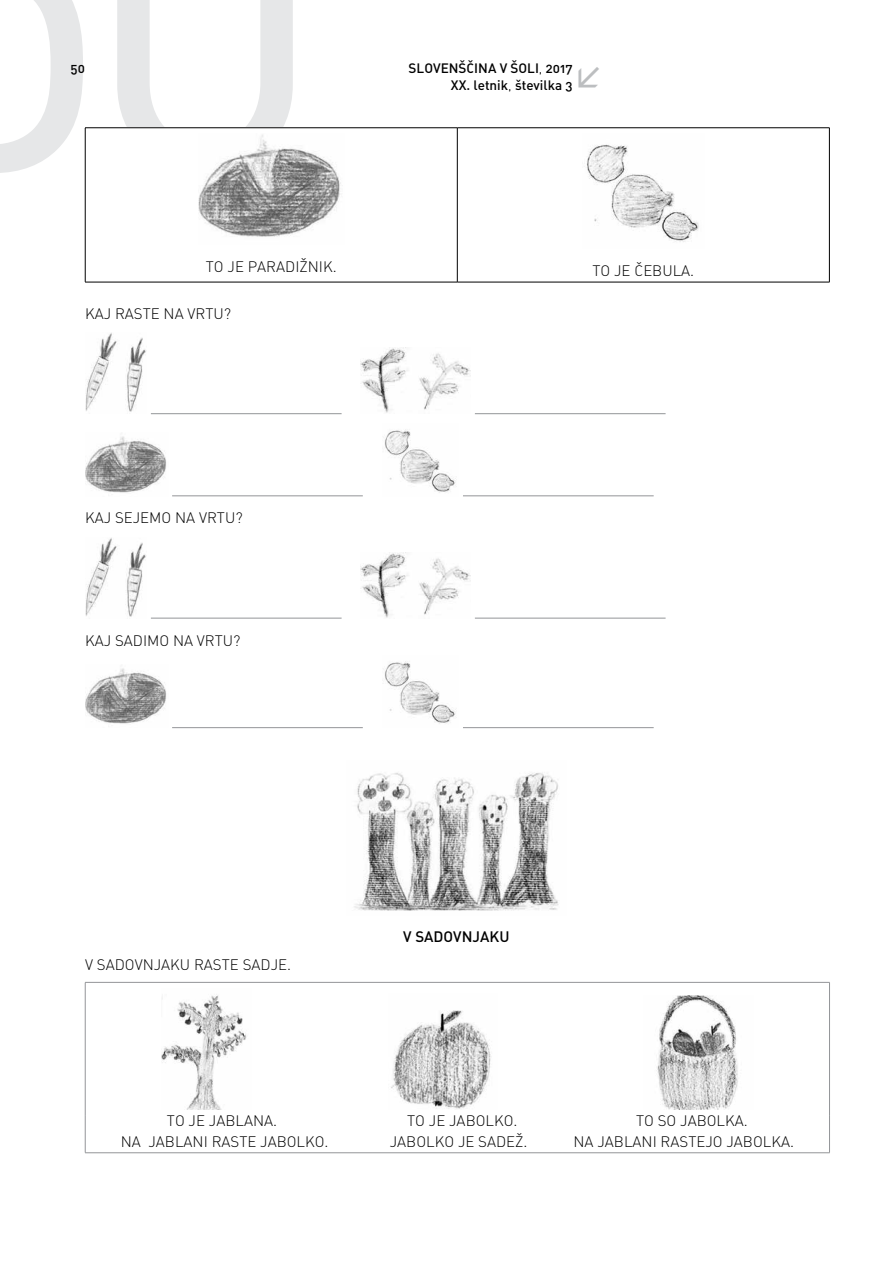
<style>
.page{position:relative;width:893px;height:1263px;background:#fff}
.page>*{position:absolute;margin:0;border:0;box-sizing:border-box;transform-origin:0 0}
.t1{font:450px "DINCE";color:#e6e7e8}
.t2{font:15px "DINCE Light Alternate";color:#000}
.t3{font:15px "DINCE Medium Alternate";color:#000}
.t4{font:13.5px/16.2px "DINCE Medium Alternate";color:#000;text-align:right}
.s1{font-family:"DINCE Light Alternate"}
</style>
<div class="page">
<hr style="left:85px;top:127px;width:372px;height:1px;background:#000">
<hr style="left:85px;top:128px;width:1px;height:154px;background:#000">
<hr style="left:457px;top:127px;width:373px;height:1px;background:#000">
<hr style="left:457px;top:128px;width:1px;height:154px;background:#000">
<hr style="left:829px;top:128px;width:1px;height:154px;background:#000">
<hr style="left:85px;top:282px;width:372px;height:1px;background:#000">
<hr style="left:457px;top:282px;width:373px;height:1px;background:#000">
<img style="left:198px;top:134px;width:143px;height:103px">
<img style="left:587px;top:144px;width:112px;height:98px">
<img style="left:85px;top:333px;width:61px;height:79px">
<hr style="left:151px;top:413px;width:191px;height:1px;background:#939598">
<img style="left:361px;top:348px;width:110px;height:65px">
<hr style="left:475px;top:413px;width:191px;height:1px;background:#939598">
<img style="left:85px;top:436px;width:81px;height:57px">
<hr style="left:172px;top:496px;width:191px;height:1px;background:#939598">
<img style="left:385px;top:429px;width:71px;height:64px">
<hr style="left:463px;top:496px;width:191px;height:1px;background:#939598">
<img style="left:85px;top:538px;width:61px;height:79px">
<hr style="left:151px;top:618px;width:191px;height:1px;background:#939598">
<img style="left:361px;top:552px;width:110px;height:66px">
<hr style="left:475px;top:618px;width:191px;height:1px;background:#939598">
<img style="left:85px;top:668px;width:81px;height:56px">
<hr style="left:172px;top:727px;width:191px;height:1px;background:#939598">
<img style="left:385px;top:661px;width:71px;height:63px">
<hr style="left:463px;top:727px;width:191px;height:1px;background:#939598">
<img style="left:354px;top:773px;width:205px;height:138px">
<hr style="left:85px;top:982px;width:745px;height:1px;background:#939598">
<hr style="left:85px;top:982px;width:1px;height:133px;background:#939598">
<hr style="left:829px;top:982px;width:1px;height:133px;background:#939598">
<hr style="left:85px;top:1115px;width:1px;height:37px;background:#939598">
<hr style="left:829px;top:1115px;width:1px;height:37px;background:#939598">
<hr style="left:85px;top:1152px;width:745px;height:1px;background:#939598">
<img style="left:162px;top:995px;width:85px;height:114px">
<img style="left:391px;top:1010px;width:100px;height:99px">
<img style="left:656px;top:995px;width:82px;height:114px">
<h1 class="t1" style="left:88px;top:-276px;width:236px">0</h1>
<p class="t4" style="left:71px;top:60px;width:16px">50</p>
<p class="t4" style="left:409px;top:60px;width:165px">SLOVENŠČINA V ŠOLI<span class="s1">,</span> 2017<br>XX. letnik<span class="s1">,</span> številka 3</p>
<p class="t2" style="left:206px;top:257px;width:132px">TO JE PARADIŽN IK.</p>
<p class="t2" style="left:592px;top:261px;width:103px">TO JE ČEBULA.</p>
<p class="t2" style="left:85px;top:304px;width:148px">KAJ RASTE NA VRTU?</p>
<p class="t2" style="left:85px;top:509px;width:159px">KAJ SEJE MO NA VRTU?</p>
<p class="t2" style="left:85px;top:631px;width:157px">KAJ SADIMO NA VRTU?</p>
<p class="t2" style="left:85px;top:955px;width:208px">V SADOVNJAKU RASTE SADJE.</p>
<p class="t3" style="left:403px;top:927px;width:108px">V SADOVNJAKU</p>
<p class="t2" style="left:167px;top:1111px;width:112px">TO JE JABLANA.</p>
<p class="t2" style="left:407px;top:1111px;width:112px">TO JE JABOLKO.</p>
<p class="t2" style="left:636px;top:1111px;width:113px">TO SO JABOLKA.</p>
<p class="t2" style="left:121px;top:1132px;width:209px">NA JABLAN I RASTE JABOLKO.</p>
<p class="t2" style="left:390px;top:1132px;width:139px">JABOLKO JE SADEŽ.</p>
<p class="t2" style="left:573px;top:1132px;width:222px">NA JABLAN I RASTEJO JABOLKA.</p>
</div>
